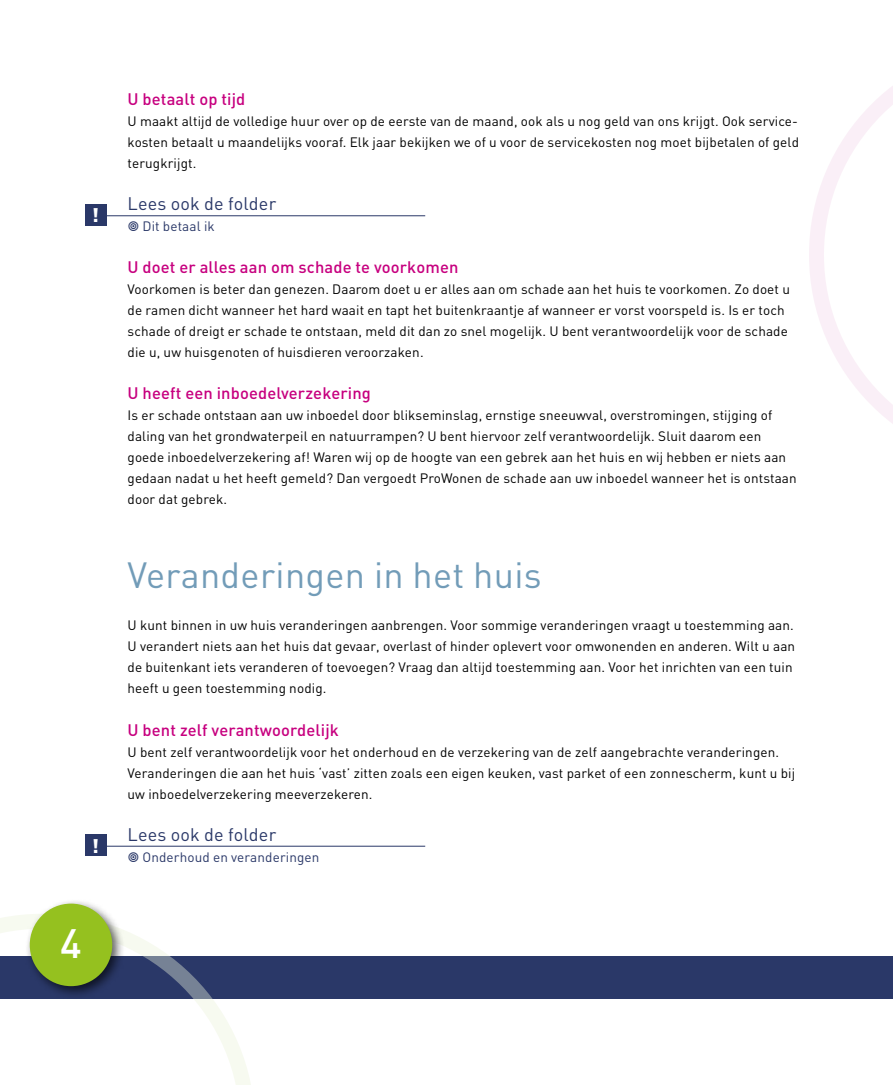
<style>
.page{position:relative;width:893px;height:1085px;background:#fff}
.page>*{position:absolute;margin:0;border:0;box-sizing:border-box;transform-origin:0 0}
.t1{font:500 40.5px "DIN";color:#fff}
.t2{font:36px "DIN";letter-spacing:.01em;color:#729cb8}
.t3{font:900 19.5px "DIN";color:#fff}
.t4{font:18px "DIN";letter-spacing:.01em;color:#2a3868}
.t5{font:500 16.5px "DIN";letter-spacing:.01em;color:#c7017f}
.t6{font:13.5px/21px "DIN";letter-spacing:.01em;color:#000}
.t7{font:13.5px "DIN";letter-spacing:.01em;color:#2a3868}
</style>
<div class="page">
<svg style="left:809px;top:86px;width:84px;height:338px"></svg>
<div style="left:0;top:956px;width:893px;height:42px;background:#2a3868"></div>
<svg style="left:0;top:915px;width:255px;height:169px"></svg>
<hr style="left:86px;top:215px;width:339px;height:1px;background:#2a3868">
<hr style="left:86px;top:845px;width:339px;height:1px;background:#2a3868">
<div style="left:25px;top:898px;width:100px;height:101px;background:#000;opacity:.65"></div>
<div style="left:30px;top:903px;width:82px;height:83px;background:#95c11f;border-radius:50%"></div>
<div style="left:85px;top:204px;width:21px;height:21px;background:#2a3868"></div>
<div style="left:85px;top:834px;width:21px;height:21px;background:#2a3868"></div>
<h3 class="t3" style="left:92px;top:202px;width:9px">!</h3>
<h3 class="t3" style="left:92px;top:832px;width:9px">!</h3>
<h1 class="t1" style="left:60px;top:916px;width:23px">4</h1>
<p class="t5" style="left:128px;top:89px;width:119px">U betaalt op tijd</p>
<p class="t6" style="left:128px;top:110px;width:673px;text-align:justify">U maakt altijd de volledige huur over op de eerste van de maand, ook als u nog geld van ons krijgt. Ook service&shy;kosten betaalt u maandelijks vooraf. Elk jaar bekijken we of u voor de servicekosten nog moet bijbetalen of geld terugkrijgt.</p>
<h3 class="t4" style="left:128px;top:192px;width:150px">Lees ook de folder</h3>
<p class="t7" style="left:142px;top:218px;width:74px">Dit betaal ik</p>
<p class="t5" style="left:128px;top:257px;width:332px">U doet er alles aan om schade te voorkomen</p>
<p class="t6" style="left:128px;top:278px;width:664px">Voorkomen is beter dan genezen. Daarom doet u er alles aan om schade aan het huis te voorkomen. Zo doet u de ramen dicht wanneer het hard waait en tapt het buitenkraantje af wanneer er vorst voorspeld is. Is er toch schade of dreigt er schade te ontstaan, meld dit dan zo snel mogelijk. U bent verantwoordelijk voor de schade die u, uw huisgenoten of huisdieren veroorzaken.</p>
<p class="t5" style="left:128px;top:383px;width:245px">U heeft een inboedelverzekering</p>
<p class="t6" style="left:128px;top:404px;width:671px">Is er schade ontstaan aan uw inboedel door blikseminslag, ernstige sneeuwval, overstromingen, stijging of daling van het grondwaterpeil en natuurrampen? U bent hiervoor zelf verantwoordelijk. Sluit daarom een goede inboedelverzekering af! Waren wij op de hoogte van een gebrek aan het huis en wij hebben er niets aan gedaan nadat u het heeft gemeld? Dan vergoedt ProWonen de schade aan uw inboedel wanneer het is ontstaan door dat gebrek.</p>
<h2 class="t2" style="left:128px;top:553px;width:416px">Veranderingen in het huis</h2>
<p class="t6" style="left:128px;top:614px;width:669px">U kunt binnen in uw huis veranderingen aanbrengen. Voor sommige veranderingen vraagt u toestemming aan.<br>U verandert niets aan het huis dat gevaar, overlast of hinder oplevert voor omwonenden en anderen. Wilt u aan de buitenkant iets veranderen of toevoegen? Vraag dan altijd toestemming aan. Voor het inrichten van een tuin heeft u geen toestemming nodig.</p>
<p class="t5" style="left:128px;top:719px;width:213px">U bent zelf verantwoordelijk</p>
<p class="t6" style="left:128px;top:740px;width:669px">U bent zelf verantwoordelijk voor het onderhoud en de verzekering van de zelf aangebrachte veranderingen.<br>Veranderingen die aan het huis ‘vast’ zitten zoals een eigen keuken, vast parket of een zonnescherm, kunt u bij uw inboedelverzekering meeverzekeren.</p>
<h3 class="t4" style="left:128px;top:822px;width:150px">Lees ook de folder</h3>
<p class="t7" style="left:142px;top:848px;width:178px">Onderhoud en veranderingen</p>
</div>
